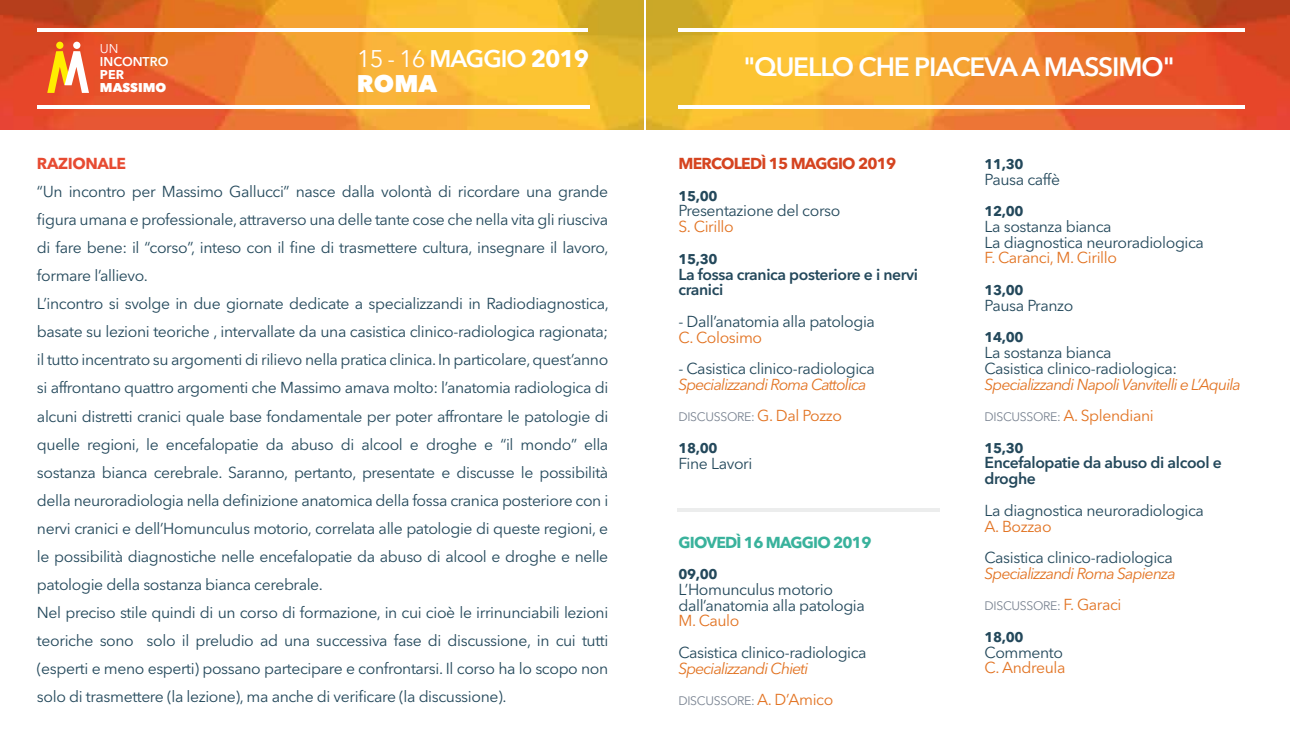
<style>
.page{position:relative;width:1290px;height:745px;background:#fff}
.page>*{position:absolute;margin:0;border:0;box-sizing:border-box;transform-origin:0 0}
.t1{font:600 26.25px "Avenir Next LT Pro";letter-spacing:-.045em;color:#fff}
.t2{font:600 23.8px/25px "Avenir Next LT Pro";letter-spacing:-.045em;color:#fff}
.t3{font:15.75px/28px "Avenir Next LT Pro";letter-spacing:-.025em;color:#23485b}
.t4{font:italic 15.75px/31.5px "Avenir Next LT Pro";letter-spacing:-.055em;color:#e27322}
.t5{font:600 15.75px/15.8px "Avenir Next LT Pro";letter-spacing:-.025em;color:#23485b}
.t6{font:15.75px "Avenir Next LT Pro";letter-spacing:-.025em;color:#e27322}
.t7{font:700 15.75px "Avenir Next LT Pro";letter-spacing:-.05em;color:#d54420}
.t8{font:700 15.75px "Avenir Next LT Pro";letter-spacing:-.05em;color:#39b29c}
.t9{font:700 15.75px "Avenir Next LT Pro";letter-spacing:-.025em;color:#e74b32}
.t10{font:700 14px "Avenir Next LT Pro";letter-spacing:-.025em;color:#23485b}
.t11{font:600 12.6px "Avenir Next LT Pro";color:#fff}
.t12{font:800 12.6px "Avenir Next LT Pro";color:#fff}
.t13{font:700 12.6px "Avenir Next LT Pro";color:#fff}
.t14{font:12.6px "Avenir Next LT Pro";color:#fff}
.t15{font:12.25px "Avenir Next LT Pro";letter-spacing:-.025em;color:#788290}
.s1{font-weight:400}
.s2{font-weight:700}
.s3{font-weight:800}
.s4{font-size:15.75px;color:#e27322}
.s5{font-style:normal;font-size:12.25px;color:#788290}
.s6{font-style:normal}
</style>
<div class="page">
<img style="left:0;top:0;width:644px;height:130px">
<hr style="left:37px;top:29px;width:550px;height:3px;background:#fff">
<div style="left:56px;top:42px;width:7px;height:7px;background:#ffed00;border-radius:50%"></div>
<div style="left:73px;top:42px;width:7px;height:7px;background:#fff;border-radius:50%"></div>
<svg style="left:47px;top:51px;width:42px;height:42px"></svg>
<hr style="left:37px;top:105px;width:553px;height:3px;background:#fff">
<hr style="left:677px;top:508px;width:263px;height:3px;background:#eceded">
<img style="left:647px;top:0;width:643px;height:130px">
<hr style="left:678px;top:29px;width:566px;height:3px;background:#fff">
<hr style="left:678px;top:105px;width:566px;height:3px;background:#fff">
<p class="t14" style="left:100px;top:41px;width:20px">UN</p>
<p class="t11" style="left:100px;top:54px;width:70px">INCONTRO</p>
<p class="t13" style="left:100px;top:67px;width:26px">PER</p>
<p class="t12" style="left:100px;top:80px;width:68px">MASSIMO</p>
<h2 class="t2" style="left:357px;top:45px;width:234px"><span class="s1">15 - 16</span> MAGGIO <span class="s2">2019<br></span><span class="s3">ROMA</span></h2>
<p class="t9" style="left:37px;top:154px;width:90px">RAZIONALE</p>
<p class="t3" style="left:37px;top:177px;width:573px">“Un incontro per Massimo Gallucci” nasce dalla volontà di ricordare una grande figura umana e professionale, attraverso una delle tante cose che nella vita gli riusciva di fare bene: il “corso”, inteso con il fine di trasmettere cultura, insegnare il lavoro, formare l’allievo.<br>L’incontro si svolge in due giornate dedicate a specializzandi in Radiodiagnostica, basate su lezioni teoriche , intervallate da una casistica clinico-radiologica ragionata; il tutto incentrato su argomenti di rilievo nella pratica clinica. In particolare, quest’anno si affrontano quattro argomenti che Massimo amava molto: l’anatomia radiologica di alcuni distretti cranici quale base fondamentale per poter affrontare le patologie di quelle regioni, le encefalopatie da abuso di alcool e droghe e “il mondo” ella sostanza bianca cerebrale. Saranno, pertanto, presentate e discusse le possibilità della neuroradiologia nella definizione anatomica della fossa cranica posteriore con i nervi cranici e dell’Homunculus motorio, correlata alle patologie di queste regioni, e le possibilità diagnostiche nelle encefalopatie da abuso di alcool e droghe e nelle patologie della sostanza bianca cerebrale.<br>Nel preciso stile quindi di un corso di formazione, in cui cioè le irrinunciabili lezioni teoriche sono solo il preludio ad una successiva fase di discussione, in cui tutti (esperti e meno esperti) possano partecipare e confrontarsi. Il corso ha lo scopo non solo di trasmettere (la lezione), ma anche di verificare (la discussione).</p>
<h1 class="t1" style="left:743px;top:51px;width:433px">"QUELLO CHE PIACEVA A MASSIMO"</h1>
<p class="t7" style="left:678px;top:154px;width:219px">MERCOLEDÌ 15 MAGGIO 2019</p>
<p class="t10" style="left:678px;top:187px;width:40px">15,00</p>
<p class="t3" style="left:678px;top:197px;width:164px">Presentazione del corso</p>
<p class="t6" style="left:678px;top:217px;width:57px">S. Cirillo</p>
<p class="t10" style="left:678px;top:250px;width:40px">15,30</p>
<p class="t5" style="left:678px;top:266px;width:241px">La fossa cranica posteriore e i nervi cranici</p>
<p class="t3" style="left:678px;top:307px;width:198px">- Dall’anatomia alla patologia</p>
<p class="t6" style="left:678px;top:327px;width:85px">C. Colosimo</p>
<p class="t3" style="left:678px;top:354px;width:198px">- Casistica clinico-radiologica</p>
<p class="t4" style="left:678px;top:368px;width:190px">Specializzandi Roma Cattolica</p>
<p class="t15" style="left:678px;top:409px;width:165px">DISCUSSORE: <span class="s4">G. Dal Pozzo</span></p>
<p class="t10" style="left:678px;top:439px;width:40px">18,00</p>
<p class="t3" style="left:678px;top:449px;width:76px">Fine Lavori</p>
<p class="t8" style="left:678px;top:532px;width:195px">GIOVEDÌ 16 MAGGIO 2019</p>
<p class="t10" style="left:678px;top:565px;width:40px">09,00</p>
<p class="t3" style="left:678px;top:581px;width:188px;line-height:15.8px">L’Homunculus motorio dall’anatomia alla patologia</p>
<p class="t6" style="left:678px;top:611px;width:62px">M. Caulo</p>
<p class="t3" style="left:678px;top:638px;width:190px">Casistica clinico-radiologica</p>
<p class="t4" style="left:678px;top:652px;width:131px">Specializzandi Chieti</p>
<p class="t15" style="left:678px;top:693px;width:156px">DISCUSSORE: <span class="s4">A. D’Amico</span></p>
<p class="t10" style="left:984px;top:155px;width:40px">11,30</p>
<p class="t3" style="left:984px;top:165px;width:77px">Pausa caffè</p>
<p class="t10" style="left:984px;top:202px;width:40px">12,00</p>
<p class="t3" style="left:984px;top:218px;width:221px;line-height:15.8px">La sostanza bianca<br>La diagnostica neuroradiologica</p>
<p class="t6" style="left:984px;top:248px;width:134px">F. Caranci, M. Cirillo</p>
<p class="t10" style="left:984px;top:281px;width:40px">13,00</p>
<p class="t3" style="left:984px;top:291px;width:90px">Pausa Pranzo</p>
<p class="t10" style="left:984px;top:328px;width:40px">14,00</p>
<p class="t3" style="left:984px;top:344px;width:194px;line-height:15.8px">La sostanza bianca<br>Casistica clinico-radiologica:</p>
<p class="t4" style="left:984px;top:368px;width:258px">Specializzandi Napoli Vanvitelli e L’Aquila<br><span class="s5">DISCUSSORE:</span> <span class="s6">A. Splendiani</span></p>
<p class="t10" style="left:984px;top:439px;width:40px">15,30</p>
<p class="t5" style="left:984px;top:454px;width:239px">Encefalopatie da abuso di alcool e droghe</p>
<p class="t3" style="left:984px;top:496px;width:221px">La diagnostica neuroradiologica</p>
<p class="t6" style="left:984px;top:516px;width:69px">A. Bozzao</p>
<p class="t3" style="left:984px;top:543px;width:190px">Casistica clinico-radiologica</p>
<p class="t4" style="left:984px;top:557px;width:193px">Specializzandi Roma Sapienza</p>
<p class="t15" style="left:984px;top:598px;width:138px">DISCUSSORE: <span class="s4">F. Garaci</span></p>
<p class="t10" style="left:984px;top:628px;width:40px">18,00</p>
<p class="t3" style="left:984px;top:637px;width:80px">Commento</p>
<p class="t6" style="left:984px;top:658px;width:82px">C. Andreula</p>
</div>
